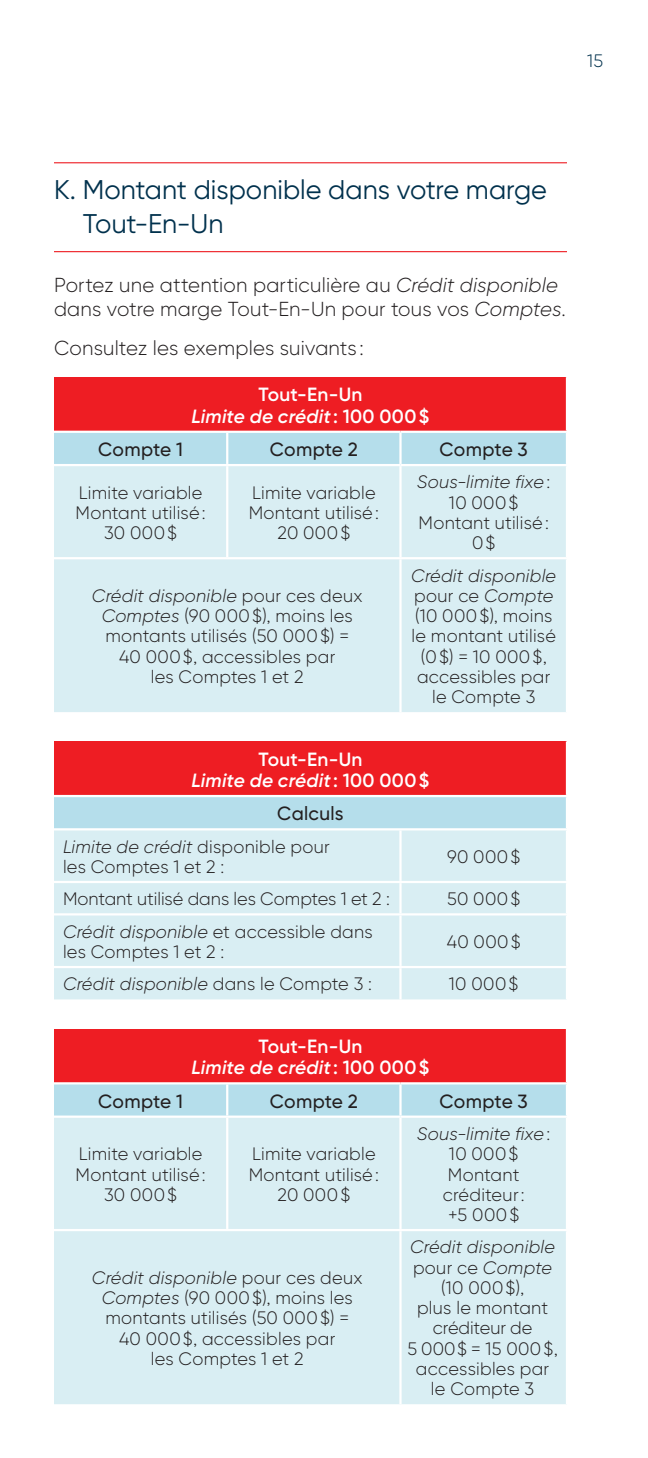
<style>
.page{position:relative;width:648px;height:1458px;background:#fff}
.page>*{position:absolute;margin:0;border:0;box-sizing:border-box;transform-origin:0 0}
.t1{font:27px/33.8px "Gilroy BN";color:#00314d}
.t2{font:300 20.25px/24.8px "Gilroy BN";letter-spacing:.01em;color:#231f20}
.t3{font:600 19.12px/21.4px "Gilroy BN";letter-spacing:.015em;color:#fff;text-align:center}
.t4{font:500 19.12px "Gilroy BN";letter-spacing:.01em;color:#231f20}
.t5{font:300 18px/20.2px "Gilroy BN";letter-spacing:.015em;color:#231f20;text-align:center}
.t6{font:300 18px "Gilroy BN";letter-spacing:-.005em;color:#231f20}
.t7{font:italic 300 18px "Gilroy BN";letter-spacing:.015em;color:#231f20}
.t8{font:300 18px "Gilroy BN";color:#00314d}
.s1{font-style:italic}
.s2{font-style:normal}
</style>
<div class="page">
<hr style="left:54px;top:162px;width:513px;height:1px;background:#ee1d23">
<hr style="left:54px;top:251px;width:513px;height:1px;background:#ee1d23">
<div style="left:54px;top:377px;width:513px;height:55px;background:#ee1d23"></div>
<div style="left:54px;top:433px;width:512px;height:31px;background:#b5deeb"></div>
<div style="left:54px;top:466px;width:512px;height:246px;background:#d9eef3"></div>
<hr style="left:566px;top:377px;width:2px;height:54px;background:#fff">
<hr style="left:54px;top:431px;width:346px;height:2px;background:#fff">
<hr style="left:226px;top:433px;width:2px;height:31px;background:#fff">
<hr style="left:400px;top:431px;width:168px;height:2px;background:#fff">
<hr style="left:399px;top:433px;width:3px;height:31px;background:#fff">
<hr style="left:226px;top:466px;width:2px;height:91px;background:#fff">
<hr style="left:399px;top:466px;width:3px;height:91px;background:#fff">
<hr style="left:399px;top:559px;width:3px;height:153px;background:#fff">
<hr style="left:54px;top:557px;width:514px;height:2px;background:#fff">
<div style="left:54px;top:741px;width:513px;height:55px;background:#ee1d23"></div>
<div style="left:54px;top:796px;width:513px;height:33px;background:#b5deeb"></div>
<div style="left:54px;top:830px;width:512px;height:169px;background:#d9eef3"></div>
<hr style="left:566px;top:741px;width:2px;height:54px;background:#fff">
<hr style="left:54px;top:795px;width:514px;height:2px;background:#fff">
<hr style="left:566px;top:797px;width:2px;height:31px;background:#fff">
<hr style="left:54px;top:828px;width:514px;height:2px;background:#fff">
<hr style="left:399px;top:830px;width:3px;height:51px;background:#fff">
<hr style="left:399px;top:883px;width:3px;height:30px;background:#fff">
<hr style="left:54px;top:913px;width:514px;height:3px;background:#fff">
<hr style="left:399px;top:916px;width:3px;height:50px;background:#fff">
<hr style="left:399px;top:968px;width:3px;height:31px;background:#fff">
<hr style="left:54px;top:881px;width:514px;height:2px;background:#fff">
<hr style="left:54px;top:966px;width:514px;height:2px;background:#fff">
<div style="left:54px;top:1029px;width:513px;height:54px;background:#ee1d23"></div>
<div style="left:54px;top:1084px;width:512px;height:32px;background:#b5deeb"></div>
<div style="left:54px;top:1118px;width:512px;height:286px;background:#d9eef3"></div>
<hr style="left:566px;top:1029px;width:2px;height:53px;background:#fff">
<hr style="left:54px;top:1082px;width:346px;height:2px;background:#fff">
<hr style="left:226px;top:1084px;width:2px;height:32px;background:#fff">
<hr style="left:400px;top:1082px;width:168px;height:2px;background:#fff">
<hr style="left:399px;top:1084px;width:3px;height:32px;background:#fff">
<hr style="left:226px;top:1118px;width:2px;height:111px;background:#fff">
<hr style="left:399px;top:1118px;width:3px;height:111px;background:#fff">
<hr style="left:399px;top:1231px;width:3px;height:173px;background:#fff">
<hr style="left:54px;top:1229px;width:514px;height:2px;background:#fff">
<p class="t8" style="left:587px;top:54px;width:18px">15</p>
<h1 class="t1" style="left:83px;top:176px;width:466px;text-indent:-29px">K. Montant disponible dans votre marge<br>Tout-En-Un</h1>
<p class="t2" style="left:54px;top:274px;width:513px">Portez une attention particulière au <span class="s1">Crédit disponible </span>dans votre marge Tout-En-Un pour tous vos <span class="s1">Comptes</span>.</p>
<p class="t2" style="left:54px;top:337px;width:311px">Consultez les exemples suivants :</p>
<p class="t3" style="left:192px;top:386px;width:239px">Tout-En-Un<br><span class="s1">Limite de crédit</span> : 100 000 $</p>
<p class="t4" style="left:98px;top:443px;width:86px">Compte 1</p>
<p class="t4" style="left:270px;top:443px;width:90px">Compte 2</p>
<p class="t4" style="left:440px;top:443px;width:90px">Compte 3</p>
<p class="t5" style="left:75px;top:484px;width:132px">Limite variable<br>Montant utilisé :<br>30 000 $</p>
<p class="t5" style="left:249px;top:484px;width:132px">Limite variable<br>Montant utilisé :<br>20 000 $</p>
<p class="t5" style="left:417px;top:474px;width:134px"><span class="s1">Sous-limite fixe</span> :<br>10 000 $<br>Montant utilisé :<br>0 $</p>
<p class="t5" style="left:92px;top:587px;width:272px"><span class="s1">Crédit disponible</span> pour ces deux<br><span class="s1">Comptes</span> (90 000 $), moins les montants utilisés (50 000 $) =<br>40 000 $, accessibles par<br>les Comptes 1 et 2</p>
<p class="t5" style="left:411px;top:567px;width:146px"><span class="s1">Crédit disponible </span>pour ce <span class="s1">Compte </span>(10 000 $), moins le montant utilisé (0 $) = 10 000 $, accessibles par le Compte 3</p>
<p class="t3" style="left:192px;top:750px;width:239px">Tout-En-Un<br><span class="s1">Limite de crédit</span> : 100 000 $</p>
<p class="t4" style="left:277px;top:807px;width:68px">Calculs</p>
<p class="t5" style="left:63px;top:838px;width:268px;text-align:left"><span class="s1">Limite de crédit</span> disponible pour les Comptes 1 et 2 :</p>
<p class="t5" style="left:447px;top:848px;width:75px">90 000 $</p>
<p class="t6" style="left:63px;top:893px;width:328px">Montant utilisé dans les Comptes 1 et 2 :</p>
<p class="t5" style="left:447px;top:891px;width:75px">50 000 $</p>
<p class="t5" style="left:63px;top:923px;width:311px;text-align:left"><span class="s1">Crédit disponible</span> et accessible dans les Comptes 1 et 2 :</p>
<p class="t5" style="left:447px;top:933px;width:75px">40 000 $</p>
<p class="t7" style="left:63px;top:978px;width:311px">Crédit disponible <span class="s2">dans le Compte 3 :</span></p>
<p class="t5" style="left:449px;top:976px;width:71px">10 000 $</p>
<p class="t3" style="left:192px;top:1038px;width:239px">Tout-En-Un<br><span class="s1">Limite de crédit</span> : 100 000 $</p>
<p class="t4" style="left:98px;top:1094px;width:86px">Compte 1</p>
<p class="t4" style="left:270px;top:1094px;width:90px">Compte 2</p>
<p class="t4" style="left:440px;top:1094px;width:90px">Compte 3</p>
<p class="t5" style="left:75px;top:1146px;width:132px">Limite variable<br>Montant utilisé :<br>30 000 $</p>
<p class="t5" style="left:249px;top:1146px;width:132px">Limite variable<br>Montant utilisé :<br>20 000 $</p>
<p class="t5" style="left:417px;top:1126px;width:134px"><span class="s1">Sous-limite fixe</span> :<br>10 000 $<br>Montant créditeur :<br>+5 000 $</p>
<p class="t5" style="left:92px;top:1269px;width:272px"><span class="s1">Crédit disponible</span> pour ces deux<br><span class="s1">Comptes</span> (90 000 $), moins les montants utilisés (50 000 $) =<br>40 000 $, accessibles par<br>les Comptes 1 et 2</p>
<p class="t5" style="left:407px;top:1239px;width:152px"><span class="s1">Crédit disponible </span>pour ce <span class="s1">Compte </span>(10 000 $),<br>plus le montant créditeur de<br>5 000 $ = 15 000 $, accessibles par le Compte 3</p>
</div>
